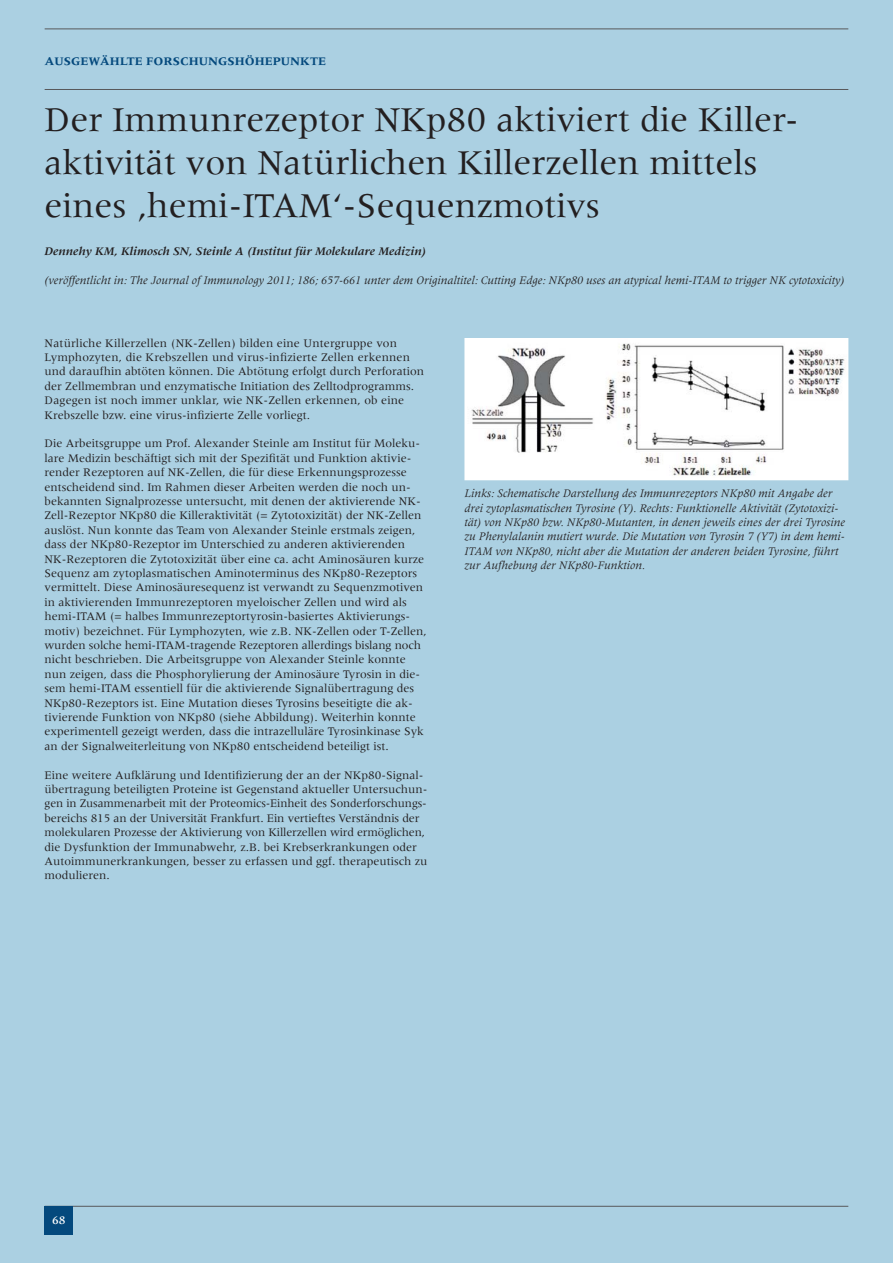
<style>
.page{position:relative;width:893px;height:1263px;background:#abd0e2}
.page>*{position:absolute;margin:0;border:0;box-sizing:border-box;transform-origin:0 0}
.t1{font:36px/43.2px "Meridien LT Std";color:#231f20}
.t2{font:12px/14.4px "Meridien LT Std";color:#231f20}
.t3{font:italic 12px/14.4px "Meridien LT Std";color:#231f20}
.t4{font:italic 700 12px "Meridien LT Std";color:#231f20}
.t5{font:700 12px "Meridien LT Std";color:#04497d}
.t6{font:500 12px "Meridien LT Std";color:#fff}
</style>
<div class="page">
<hr style="left:45px;top:89px;width:803px;height:1px;background:#58595b">
<hr style="left:45px;top:1206px;width:803px;height:1px;background:#58595b">
<hr style="left:45px;top:29px;width:803px;height:1px;background:#58595b">
<div style="left:45px;top:1206px;width:28px;height:29px;background:#04497d"></div>
<img style="left:467px;top:340px;width:379px;height:137px">
<div style="left:465px;top:338px;width:383px;height:142px;border:1px solid #fff"></div>
<p class="t5" style="left:45px;top:56px;width:283px">AUSGEWÄHLTE FORSCHUNGSHÖHEPUNKTE</p>
<h1 class="t1" style="left:45px;top:101px;width:756px">Der Immunrezeptor NKp80 aktiviert die Killer&shy;aktivität von Natürlichen Killerzellen mittels eines ‚hemi-ITAM‘-Sequenzmotivs</h1>
<p class="t4" style="left:45px;top:246px;width:383px">Dennehy KM, Klimosch SN, Steinle A (Institut für Molekulare Medizin)</p>
<p class="t3" style="left:45px;top:274px;width:801px">(veröffentlicht in: The Journal of Immunology 2011; 186; 657-661 unter dem Originaltitel: Cutting Edge: NKp80 uses an atypical hemi-ITAM to trigger NK cytotoxicity)</p>
<p class="t2" style="left:45px;top:337px;width:381px">Natürliche Killerzellen (NK-Zellen) bilden eine Untergruppe von Lymphozyten, die Krebszellen und virus-infizierte Zellen erkennen und daraufhin abtöten können. Die Abtötung erfolgt durch Perforation der Zellmembran und enzymatische Initiation des Zelltodprogramms.<br>Dagegen ist noch immer unklar, wie NK-Zellen erkennen, ob eine Krebszelle bzw. eine virus-infizierte Zelle vorliegt.</p>
<p class="t2" style="left:45px;top:437px;width:384px">Die Arbeitsgruppe um Prof. Alexander Steinle am Institut für Moleku&shy;lare Medizin beschäftigt sich mit der Spezifität und Funktion aktivie&shy;render Rezeptoren auf NK-Zellen, die für diese Erkennungsprozesse entscheidend sind. Im Rahmen dieser Arbeiten werden die noch un&shy;bekannten Signalprozesse untersucht, mit denen der aktivierende NK-Zell-Rezeptor NKp80 die Killeraktivität (= Zytotoxizität) der NK-Zellen auslöst. Nun konnte das Team von Alexander Steinle erstmals zeigen, dass der NKp80-Rezeptor im Unterschied zu anderen aktivierenden NK-Rezeptoren die Zytotoxizität über eine ca. acht Aminosäuren kurze Sequenz am zytoplasmatischen Aminoterminus des NKp80-Rezeptors vermittelt. Diese Aminosäuresequenz ist verwandt zu Sequenzmotiven in aktivierenden Immunrezeptoren myeloischer Zellen und wird als hemi-ITAM (= halbes Immunrezeptortyrosin-basiertes Aktivierungs&shy;motiv) bezeichnet. Für Lymphozyten, wie z.B. NK-Zellen oder T-Zellen, wurden solche hemi-ITAM-tragende Rezeptoren allerdings bislang noch nicht beschrieben. Die Arbeitsgruppe von Alexander Steinle konnte nun zeigen, dass die Phosphorylierung der Aminosäure Tyrosin in die&shy;sem hemi-ITAM essentiell für die aktivierende Signalübertragung des NKp80-Rezeptors ist. Eine Mutation dieses Tyrosins beseitigte die ak&shy;tivierende Funktion von NKp80 (siehe Abbildung). Weiterhin konnte experimentell gezeigt werden, dass die intrazelluläre Tyrosinkinase Syk an der Signalweiterleitung von NKp80 entscheidend beteiligt ist.</p>
<p class="t2" style="left:45px;top:769px;width:384px">Eine weitere Aufklärung und Identifizierung der an der NKp80-Signal&shy;übertragung beteiligten Proteine ist Gegenstand aktueller Untersuchun&shy;gen in Zusammenarbeit mit der Proteomics-Einheit des Sonderforschungs&shy;bereichs 815 an der Universität Frankfurt. Ein vertieftes Verständnis der molekularen Prozesse der Aktivierung von Killerzellen wird ermöglichen, die Dysfunktion der Immunabwehr, z.B. bei Krebserkrankungen oder Autoimmunerkrankungen, besser zu erfassen und ggf. therapeutisch zu modulieren.</p>
<p class="t3" style="left:465px;top:487px;width:382px">Links: Schematische Darstellung des Immunrezeptors NKp80 mit Angabe der drei zytoplasmatischen Tyrosine (Y). Rechts: Funktionelle Aktivität (Zytotoxizi&shy;tät) von NKp80 bzw. NKp80-Mutanten, in denen jeweils eines der drei Tyrosine zu Phenylalanin mutiert wurde. Die Mutation von Tyrosin 7 (Y7) in dem hemi-ITAM von NKp80, nicht aber die Mutation der anderen beiden Tyrosine, führt zur Aufhebung der NKp80-Funktion.</p>
<p class="t6" style="left:52px;top:1215px;width:15px">68</p>
</div>
